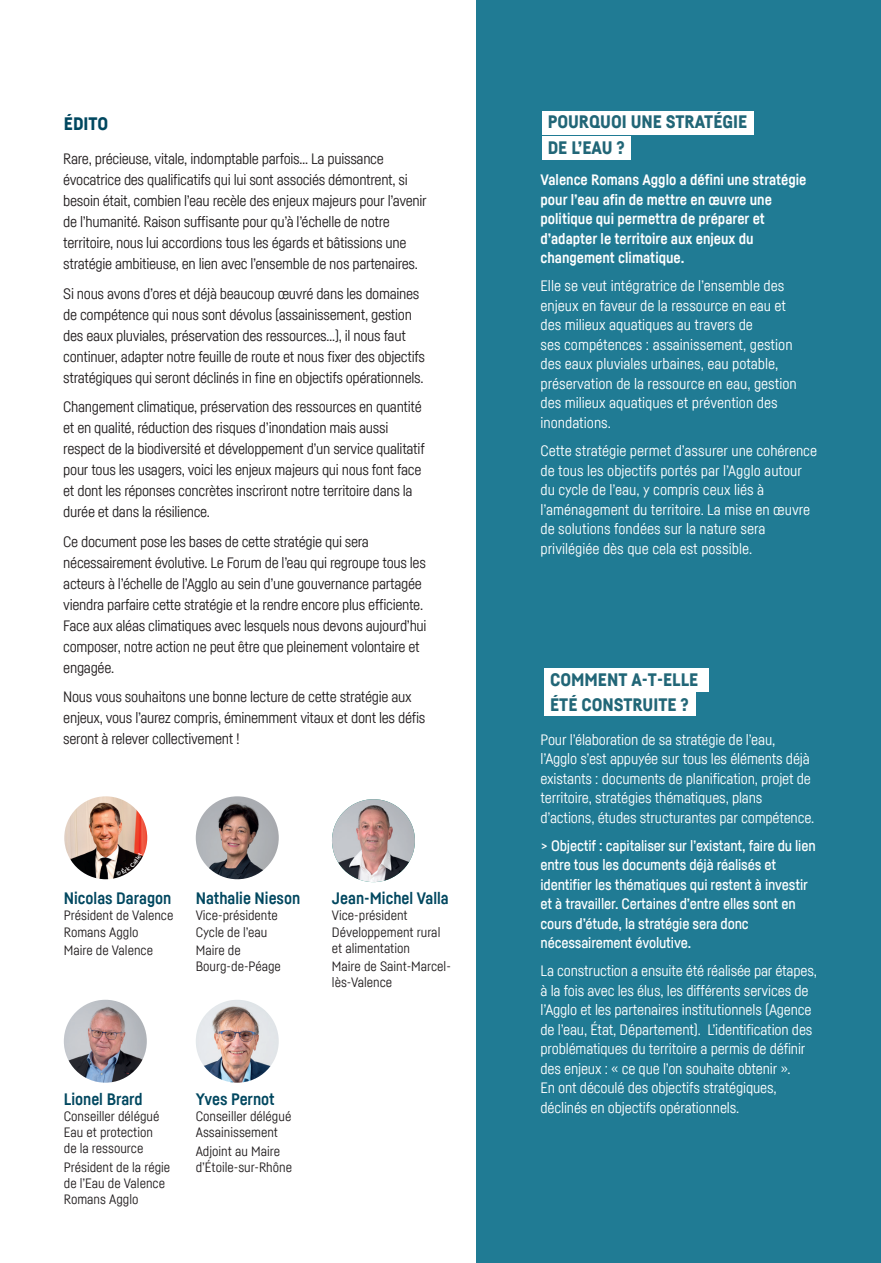
<style>
.page{position:relative;width:881px;height:1263px;background:#fff}
.page>*{position:absolute;margin:0;border:0;box-sizing:border-box;transform-origin:0 0}
.t1{font:900 18px/25.5px "Fabrikat W00";color:#216677}
.t2{font:900 18px "Fabrikat W00";color:#00475f}
.t3{font:700 16.5px "Fabrikat W00";color:#00475f}
.t4{font:15px/21px "Fabrikat W00";letter-spacing:-.02em;color:#231f20}
.t5{font:15px/19.5px "Fabrikat W00";letter-spacing:-.01em;color:#fff}
.t6{font:500 15px/19.5px "Fabrikat W00";letter-spacing:-.01em;color:#fff}
.t7{font:700 15px/19.5px "Fabrikat W00";color:#fff}
.t8{font:13.5px/16.2px "Fabrikat W00";color:#231f20}
</style>
<div class="page">
<hr style="left:880px;top:0;width:1px;height:1263px;background:#8fc5ce">
<div style="left:476px;top:0;width:404px;height:1263px;background:#207b94"></div>
<div style="left:542px;top:111px;width:211px;height:23px;background:#fff"></div>
<div style="left:542px;top:136px;width:89px;height:24px;background:#fff"></div>
<div style="left:543px;top:668px;width:165px;height:23px;background:#fff"></div>
<img style="left:64px;top:796px;width:83px;height:83px;border-radius:41px">
<img style="left:64px;top:1000px;width:83px;height:83px;border-radius:41px">
<img style="left:196px;top:796px;width:82px;height:83px;border-radius:41px">
<img style="left:196px;top:1000px;width:82px;height:83px;border-radius:41px">
<img style="left:332px;top:799px;width:83px;height:83px;border-radius:41px">
<div style="left:543px;top:692px;width:152px;height:24px;background:#fff"></div>
<svg style="left:116px;top:853px;width:26px;height:23px"></svg>
<p class="t2" style="left:64px;top:112px;width:46px">ÉDITO</p>
<p class="t4" style="left:63px;top:148px;width:365px">Rare, précieuse, vitale, indomptable parfois… La puissance évocatrice des qualificatifs qui lui sont associés démontrent, si besoin était, combien l’eau recèle des enjeux majeurs pour l’avenir de l’humanité. Raison suffisante pour qu’à l’échelle de notre territoire, nous lui accordions tous les égards et bâtissions une stratégie ambitieuse, en lien avec l’ensemble de nos partenaires.</p>
<p class="t4" style="left:63px;top:282px;width:363px">Si nous avons d’ores et déjà beaucoup œuvré dans les domaines de compétence qui nous sont dévolus (assainissement, gestion des eaux pluviales, préservation des ressources…), il nous faut continuer, adapter notre feuille de route et nous fixer des objectifs stratégiques qui seront déclinés in fine en objectifs opérationnels.</p>
<p class="t4" style="left:63px;top:396px;width:363px">Changement climatique, préservation des ressources en quantité et en qualité, réduction des risques d’inondation mais aussi respect de la biodiversité et développement d’un service qualitatif pour tous les usagers, voici les enjeux majeurs qui nous font face et dont les réponses concrètes inscriront notre territoire dans la durée et dans la résilience.</p>
<p class="t4" style="left:63px;top:531px;width:364px">Ce document pose les bases de cette stratégie qui sera nécessairement évolutive. Le Forum de l’eau qui regroupe tous les acteurs à l’échelle de l’Agglo au sein d’une gouvernance partagée viendra parfaire cette stratégie et la rendre encore plus efficiente.<br>Face aux aléas climatiques avec lesquels nous devons aujourd’hui composer, notre action ne peut être que pleinement volontaire et engagée.</p>
<p class="t4" style="left:63px;top:686px;width:363px">Nous vous souhaitons une bonne lecture de cette stratégie aux enjeux, vous l’aurez compris, éminemment vitaux et dont les défis seront à relever collectivement !</p>
<p class="t3" style="left:64px;top:888px;width:109px">Nicolas Daragon</p>
<p class="t8" style="left:64px;top:907px;width:111px">Président de Valence<br>Romans Agglo</p>
<p class="t8" style="left:64px;top:941px;width:91px">Maire de Valence</p>
<p class="t3" style="left:196px;top:888px;width:106px">Nathalie Nieson</p>
<p class="t8" style="left:196px;top:907px;width:83px">Vice-présidente<br>Cycle de l’eau</p>
<p class="t8" style="left:196px;top:941px;width:87px">Maire de<br>Bourg-de-Péage</p>
<p class="t3" style="left:332px;top:888px;width:118px">Jean-Michel Valla</p>
<p class="t8" style="left:332px;top:907px;width:110px">Vice-président<br>Développement rural et alimentation</p>
<p class="t8" style="left:332px;top:958px;width:120px">Maire de Saint-Marcel&shy;lès-Valence</p>
<p class="t3" style="left:64px;top:1089px;width:80px">Lionel Brard</p>
<p class="t8" style="left:64px;top:1108px;width:97px">Conseiller délégué<br>Eau et protection de la ressource</p>
<p class="t8" style="left:64px;top:1158px;width:108px">Président de la régie de l’Eau de Valence<br>Romans Agglo</p>
<p class="t3" style="left:196px;top:1089px;width:80px">Yves Pernot</p>
<p class="t8" style="left:196px;top:1108px;width:97px">Conseiller délégué<br>Assainissement</p>
<p class="t8" style="left:196px;top:1142px;width:98px">Adjoint au Maire d’Étoile-sur-Rhône</p>
<p class="t1" style="left:547px;top:109px;width:201px">POURQUOI UNE STRATÉGIE<br>DE L’EAU ?</p>
<p class="t7" style="left:540px;top:170px;width:267px">Valence Romans Agglo a défini une stratégie pour l’eau afin de mettre en œuvre une politique qui permettra de préparer et d’adapter le territoire aux enjeux du changement climatique.</p>
<p class="t5" style="left:540px;top:276px;width:258px">Elle se veut intégratrice de l’ensemble des enjeux en faveur de la ressource en eau et des milieux aquatiques au travers de<br>ses compétences : assainissement, gestion des eaux pluviales urbaines, eau potable, préservation de la ressource en eau, gestion des milieux aquatiques et prévention des inondations.</p>
<p class="t5" style="left:540px;top:440px;width:278px">Cette stratégie permet d’assurer une cohérence de tous les objectifs portés par l’Agglo autour du cycle de l’eau, y compris ceux liés à l’aménagement du territoire. La mise en œuvre de solutions fondées sur la nature sera privilégiée dès que cela est possible.</p>
<p class="t1" style="left:550px;top:666px;width:150px">COMMENT A-T-ELLE<br>ÉTÉ CONSTRUITE ?</p>
<p class="t5" style="left:540px;top:729px;width:275px">Pour l’élaboration de sa stratégie de l’eau, l’Agglo s’est appuyée sur tous les éléments déjà existants : documents de planification, projet de territoire, stratégies thématiques, plans d’actions, études structurantes par compétence.</p>
<p class="t6" style="left:540px;top:835px;width:276px">&gt; Objectif : capitaliser sur l’existant, faire du lien entre tous les documents déjà réalisés et identifier les thématiques qui restent à investir et à travailler. Certaines d’entre elles sont en cours d’étude, la stratégie sera donc nécessairement évolutive.</p>
<p class="t5" style="left:540px;top:961px;width:278px">La construction a ensuite été réalisée par étapes, à la fois avec les élus, les différents services de l’Agglo et les partenaires institutionnels (Agence de l’eau, État, Département). L’identification des problématiques du territoire a permis de définir des enjeux : « ce que l’on souhaite obtenir ».<br>En ont découlé des objectifs stratégiques, déclinés en objectifs opérationnels.</p>
</div>
